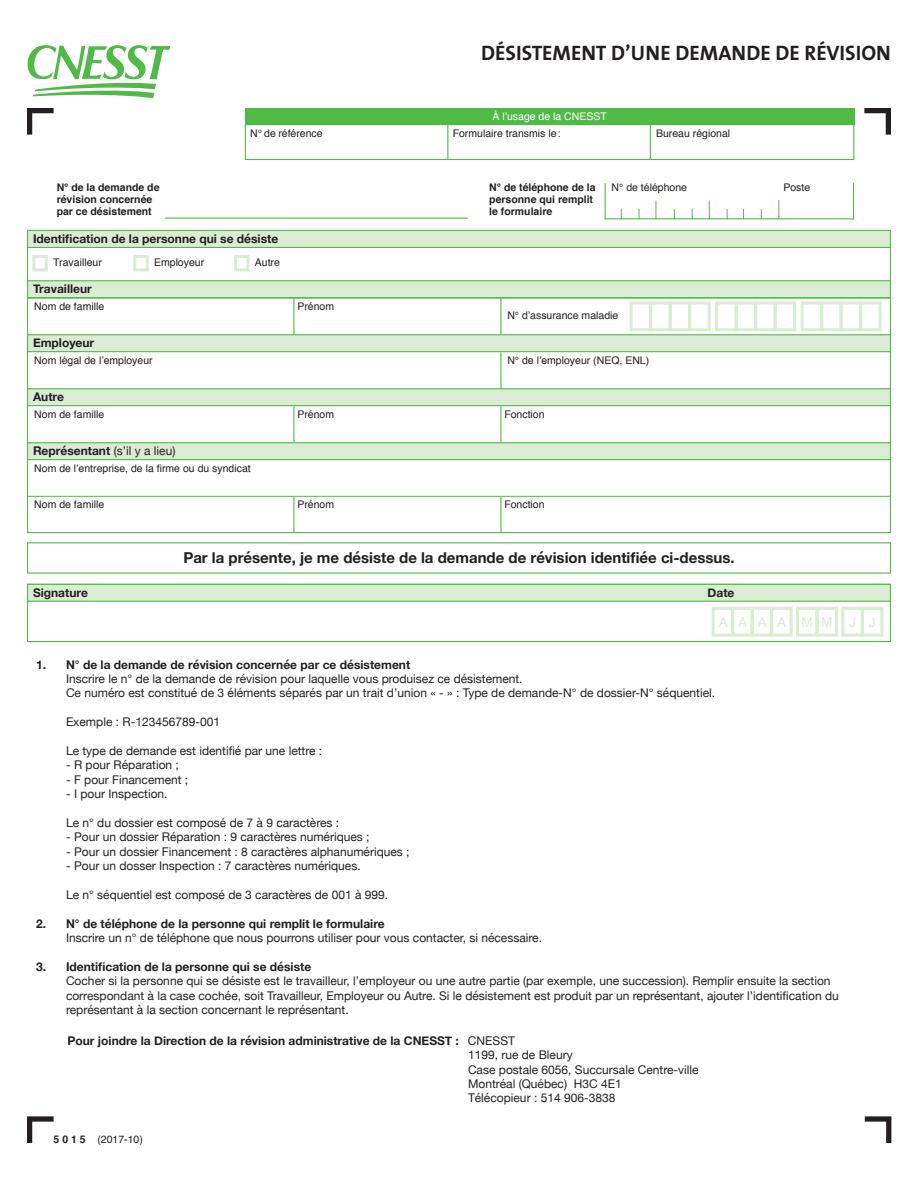
<style>
.page{position:relative;width:918px;height:1188px;background:#fff}
.page>*{position:absolute;margin:0;border:0;box-sizing:border-box;transform-origin:0 0}
.t1{font:21px "The Sans Bold Caps";color:#231f20}
.t2{font:700 15px "Helvetica Neue";color:#231f20}
.t3{font:13.5px "Helvetica";color:#dbecd4}
.t4{font:12px/14.4px "Helvetica Neue";color:#231f20}
.Titre{font:700 12px "Helvetica Neue";color:#231f20}
.Courant_noir{font:10.5px "Helvetica";color:#231f20}
.Courant_noir-2{font:700 10.5px/12px "Helvetica";color:#231f20}
.Courant_noir-3{font:10.5px "Helvetica";color:#fff}
.s1{font-weight:400}
.s2{font-weight:700}
</style>
<div class="page">
<div style="left:27px;top:584px;width:864px;height:58px;border:1px solid #51b948"></div>
<div style="left:27px;top:542px;width:864px;height:32px;border:1px solid #51b948"></div>
<svg style="left:27px;top:108px;width:27px;height:27px"></svg>
<svg style="left:864px;top:108px;width:27px;height:27px"></svg>
<svg style="left:27px;top:1116px;width:27px;height:27px"></svg>
<svg style="left:864px;top:1116px;width:28px;height:27px"></svg>
<div style="left:27px;top:230px;width:864px;height:18px;background:#dbecd4;border:1px solid #51b948"></div>
<div style="left:712px;top:607px;width:22px;height:30px;border:3px solid #dbecd4"></div>
<div style="left:731px;top:607px;width:23px;height:30px;border:3px solid #dbecd4"></div>
<div style="left:751px;top:607px;width:22px;height:30px;border:3px solid #dbecd4"></div>
<div style="left:770px;top:607px;width:23px;height:30px;border:3px solid #dbecd4"></div>
<div style="left:796px;top:607px;width:23px;height:30px;border:3px solid #dbecd4"></div>
<div style="left:816px;top:607px;width:22px;height:30px;border:3px solid #dbecd4"></div>
<div style="left:841px;top:607px;width:23px;height:30px;border:3px solid #dbecd4"></div>
<div style="left:861px;top:607px;width:22px;height:30px;border:3px solid #dbecd4"></div>
<div style="left:32px;top:255px;width:16px;height:17px;border:3px solid #dbecd4"></div>
<div style="left:133px;top:255px;width:16px;height:17px;border:3px solid #dbecd4"></div>
<div style="left:234px;top:255px;width:16px;height:17px;border:3px solid #dbecd4"></div>
<div style="left:27px;top:280px;width:864px;height:18px;background:#dbecd4;border:1px solid #51b948"></div>
<div style="left:27px;top:334px;width:864px;height:18px;background:#dbecd4;border:1px solid #51b948"></div>
<div style="left:27px;top:388px;width:864px;height:18px;background:#dbecd4;border:1px solid #51b948"></div>
<div style="left:27px;top:442px;width:864px;height:18px;background:#dbecd4;border:1px solid #51b948"></div>
<hr style="left:27px;top:298px;width:864px;height:1px;background:#51b948">
<div style="left:630px;top:302px;width:22px;height:29px;border:3px solid #dbecd4"></div>
<div style="left:715px;top:302px;width:23px;height:29px;border:3px solid #dbecd4"></div>
<div style="left:801px;top:302px;width:22px;height:29px;border:3px solid #dbecd4"></div>
<div style="left:649px;top:302px;width:23px;height:29px;border:3px solid #dbecd4"></div>
<div style="left:735px;top:302px;width:22px;height:29px;border:3px solid #dbecd4"></div>
<div style="left:820px;top:302px;width:23px;height:29px;border:3px solid #dbecd4"></div>
<div style="left:669px;top:302px;width:22px;height:29px;border:3px solid #dbecd4"></div>
<div style="left:754px;top:302px;width:23px;height:29px;border:3px solid #dbecd4"></div>
<div style="left:840px;top:302px;width:22px;height:29px;border:3px solid #dbecd4"></div>
<div style="left:688px;top:302px;width:23px;height:29px;border:3px solid #dbecd4"></div>
<div style="left:774px;top:302px;width:22px;height:29px;border:3px solid #dbecd4"></div>
<div style="left:859px;top:302px;width:23px;height:29px;border:3px solid #dbecd4"></div>
<div style="left:27px;top:584px;width:864px;height:18px;background:#dbecd4;border:1px solid #51b948"></div>
<hr style="left:293px;top:298px;width:2px;height:36px;background:#51b948">
<hr style="left:293px;top:406px;width:2px;height:36px;background:#51b948">
<hr style="left:293px;top:496px;width:2px;height:36px;background:#51b948">
<hr style="left:500px;top:298px;width:2px;height:36px;background:#51b948">
<hr style="left:500px;top:352px;width:2px;height:36px;background:#51b948">
<hr style="left:500px;top:406px;width:2px;height:36px;background:#51b948">
<hr style="left:500px;top:496px;width:2px;height:36px;background:#51b948">
<div style="left:245px;top:124px;width:609px;height:36px;border:1px solid #51b948"></div>
<div style="left:245px;top:108px;width:609px;height:16px;background:#51b948"></div>
<hr style="left:447px;top:124px;width:1px;height:36px;background:#51b948">
<hr style="left:650px;top:124px;width:1px;height:35px;background:#51b948">
<hr style="left:165px;top:218px;width:303px;height:1px;background:#51b948">
<hr style="left:27px;top:496px;width:864px;height:1px;background:#51b948">
<hr style="left:605px;top:183px;width:1px;height:36px;background:#51b948">
<hr style="left:853px;top:183px;width:1px;height:36px;background:#51b948">
<svg style="left:779px;top:200px;width:1px;height:18px"></svg>
<svg style="left:656px;top:201px;width:1px;height:17px"></svg>
<svg style="left:709px;top:201px;width:1px;height:17px"></svg>
<hr style="left:605px;top:218px;width:249px;height:1px;background:#51b948">
<svg style="left:28px;top:45px;width:142px;height:53px"></svg>
<p class="t1" style="left:481px;top:35px;width:411px">DÉSISTEMENT D’UNE DEMANDE DE RÉVISION</p>
<p class="Courant_noir-3" style="left:492px;top:109px;width:116px">À l’usage de la CNESST</p>
<p class="Courant_noir" style="left:250px;top:125px;width:74px">N° de référence</p>
<p class="Courant_noir" style="left:453px;top:125px;width:110px">Formulaire transmis le:</p>
<p class="Courant_noir" style="left:656px;top:125px;width:76px">Bureau régional</p>
<p class="Courant_noir-2" style="left:57px;top:182px;width:104px">N° de la demande de révision concernée par ce désistement</p>
<p class="Courant_noir-2" style="left:489px;top:182px;width:108px">N° de téléphone de la personne qui remplit le formulaire</p>
<p class="Titre" style="left:33px;top:229px;width:247px">Identification de la personne qui se désiste</p>
<p class="Courant_noir" style="left:53px;top:255px;width:50px">Travailleur</p>
<p class="Courant_noir" style="left:154px;top:255px;width:52px">Employeur</p>
<p class="Courant_noir" style="left:255px;top:255px;width:27px">Autre</p>
<p class="Titre" style="left:33px;top:279px;width:60px">Travailleur</p>
<p class="Courant_noir" style="left:612px;top:180px;width:77px">N° de téléphone</p>
<p class="Courant_noir" style="left:783px;top:180px;width:28px">Poste</p>
<p class="Courant_noir" style="left:34px;top:298px;width:72px">Nom de famille</p>
<p class="Titre" style="left:33px;top:333px;width:63px">Employeur</p>
<p class="Courant_noir" style="left:297px;top:298px;width:38px">Prénom</p>
<p class="Courant_noir" style="left:507px;top:307px;width:112px">N° d’assurance maladie</p>
<p class="Courant_noir" style="left:34px;top:352px;width:120px">Nom légal de l’employeur</p>
<p class="Courant_noir" style="left:507px;top:352px;width:143px">N° de l’employeur (NEQ, ENL)</p>
<p class="Titre" style="left:33px;top:387px;width:32px">Autre</p>
<p class="Courant_noir" style="left:34px;top:406px;width:72px">Nom de famille</p>
<p class="Titre" style="left:33px;top:441px;width:144px">Représentant <span class="s1">(s’il y a lieu)</span></p>
<p class="Courant_noir" style="left:34px;top:460px;width:218px">Nom de l’entreprise, de la firme ou du syndicat</p>
<p class="Courant_noir" style="left:34px;top:496px;width:72px">Nom de famille</p>
<p class="Courant_noir" style="left:297px;top:406px;width:38px">Prénom</p>
<p class="Courant_noir" style="left:297px;top:496px;width:38px">Prénom</p>
<p class="Courant_noir" style="left:504px;top:406px;width:42px">Fonction</p>
<p class="Courant_noir" style="left:504px;top:496px;width:42px">Fonction</p>
<p class="t2" style="left:183px;top:546px;width:553px">Par la présente, je me désiste de la demande de révision identifiée ci-dessus.</p>
<p class="Titre" style="left:33px;top:583px;width:56px">Signature</p>
<p class="Titre" style="left:708px;top:583px;width:28px">Date</p>
<p class="t3" style="left:719px;top:612px;width:11px">A</p>
<p class="t3" style="left:738px;top:612px;width:11px">A</p>
<p class="t3" style="left:758px;top:612px;width:11px">A</p>
<p class="t3" style="left:777px;top:612px;width:11px">A</p>
<p class="t3" style="left:802px;top:612px;width:13px">M</p>
<p class="t3" style="left:821px;top:612px;width:13px">M</p>
<p class="t3" style="left:849px;top:612px;width:8px">J</p>
<p class="t3" style="left:869px;top:612px;width:8px">J</p>
<p class="Titre" style="left:36px;top:655px;width:376px">1. N° de la demande de révision concernée par ce désistement</p>
<p class="t4" style="left:66px;top:672px;width:458px">Inscrire le n° de la demande de révision pour laquelle vous produisez ce désistement.</p>
<p class="t4" style="left:66px;top:687px;width:651px">Ce numéro est constitué de 3 éléments séparés par un trait d’union « - » : Type de demande-N° de dossier-N° séquentiel.</p>
<p class="t4" style="left:66px;top:716px;width:156px">Exemple : R-123456789-001</p>
<p class="t4" style="left:66px;top:744px;width:258px">Le type de demande est identifié par une lettre :</p>
<p class="t4" style="left:66px;top:759px;width:114px">- R pour Réparation ;</p>
<p class="t4" style="left:66px;top:773px;width:124px">- F pour Financement ;</p>
<p class="t4" style="left:66px;top:788px;width:103px">- I pour Inspection.</p>
<p class="t4" style="left:66px;top:816px;width:275px">Le n° du dossier est composé de 7 à 9 caractères :</p>
<p class="t4" style="left:66px;top:831px;width:305px">- Pour un dossier Réparation : 9 caractères numériques ;</p>
<p class="t4" style="left:66px;top:845px;width:345px">- Pour un dossier Financement : 8 caractères alphanumériques ;</p>
<p class="t4" style="left:66px;top:860px;width:296px">- Pour un dosser Inspection : 7 caractères numériques.</p>
<p class="t4" style="left:66px;top:888px;width:324px">Le n° séquentiel est composé de 3 caractères de 001 à 999.</p>
<p class="Titre" style="left:36px;top:914px;width:350px">2. N° de téléphone de la personne qui remplit le formulaire</p>
<p class="t4" style="left:66px;top:932px;width:478px">Inscrire un n° de téléphone que nous pourrons utiliser pour vous contacter, si nécessaire.</p>
<p class="Titre" style="left:36px;top:957px;width:277px">3. Identification de la personne qui se désiste</p>
<p class="t4" style="left:66px;top:975px;width:774px">Cocher si la personne qui se désiste est le travailleur, l’employeur ou une autre partie (par exemple, une succession). Remplir ensuite la section correspondant à la case cochée, soit Travailleur, Employeur ou Autre. Si le désistement est produit par un représentant, ajouter l’identification du représentant à la section concernant le représentant.</p>
<p class="Titre" style="left:68px;top:1031px;width:449px">Pour joindre la Direction de la révision administrative de la CNESST : <span class="s1">CNESST</span></p>
<p class="t4" style="left:468px;top:1049px;width:106px">1199, rue de Bleury</p>
<p class="t4" style="left:468px;top:1063px;width:232px">Case postale 6056, Succursale Centre-ville</p>
<p class="t4" style="left:468px;top:1077px;width:155px">Montréal (Québec) H3C 4E1</p>
<p class="t4" style="left:468px;top:1092px;width:149px">Télécopieur : 514 906-3838</p>
<p class="Courant_noir" style="left:54px;top:1131px;width:91px"><span class="s2">5 0 1 5</span> (2017-10)</p>
</div>
